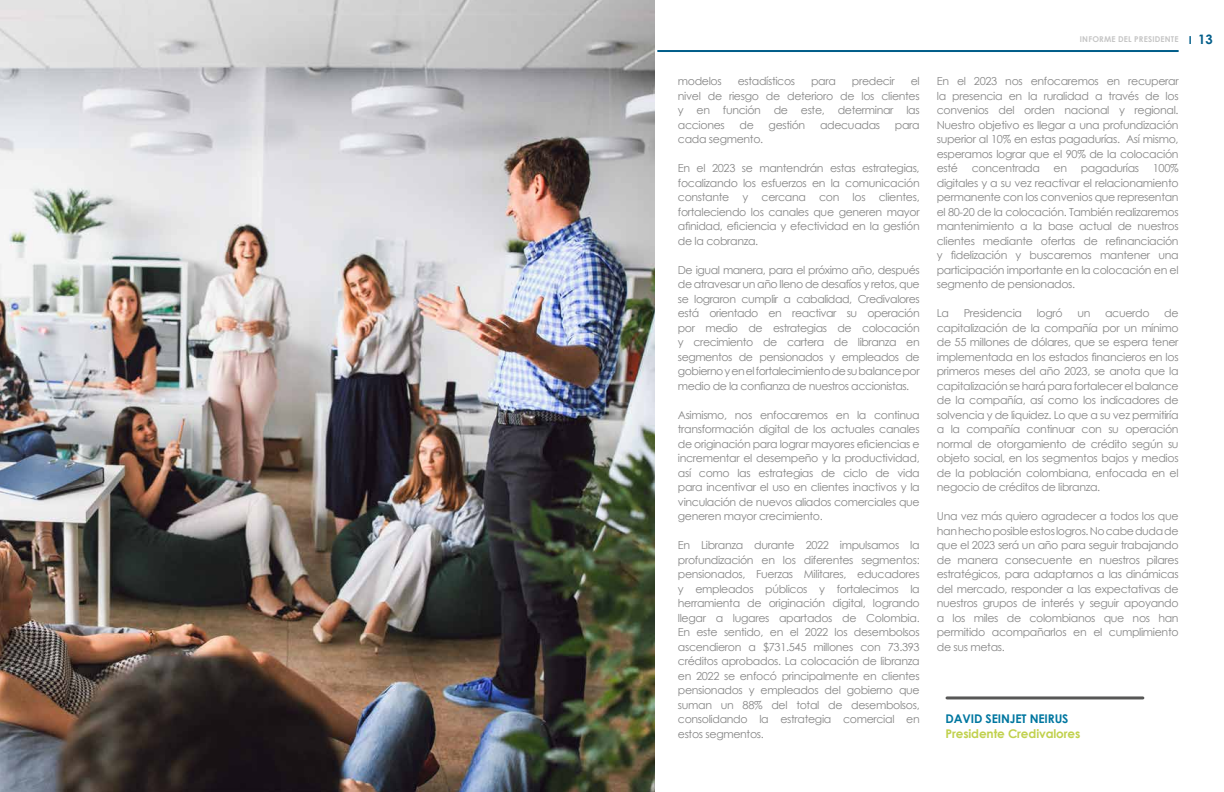
<style>
.page{position:relative;width:1224px;height:792px;background:#fff}
.page>*{position:absolute;margin:0;border:0;box-sizing:border-box;transform-origin:0 0}
.t1{font:700 12px "Century Gothic";letter-spacing:-.01em;color:#c1d14e}
.t2{font:700 12px "Century Gothic";letter-spacing:-.01em;color:#0077a0}
.t3{font:11px/14.5px "Century Gothic";letter-spacing:-.03em;color:#878787;text-align:justify}
.t4{font:700 8px "Century Gothic";letter-spacing:.02em;color:#c6c6c6}
.s1{font-size:11px;color:#005d89}
.s2{font-size:13px;color:#005d89}
</style>
<div class="page">
<hr style="left:657px;top:50px;width:522px;height:2px;background:#005d89">
<img style="left:0;top:0;width:655px;height:792px">
<hr style="left:947px;top:696px;width:196px;height:3px;background:#575756">
<p class="t3" style="left:678px;top:74px;width:45px">modelos</p>
<p class="t3" style="left:738px;top:74px;width:59px">estadísticos</p>
<p class="t3" style="left:811px;top:74px;width:26px">para</p>
<p class="t3" style="left:852px;top:74px;width:44px">predecir</p>
<p class="t3" style="left:678px;top:74px;width:243px;text-indent:233px">el nivel de riesgo de deterioro de los clientes y en función de este, determinar las acciones</p>
<p class="t3" style="left:740px;top:117px;width:16px">de</p>
<p class="t3" style="left:769px;top:117px;width:38px">gestión</p>
<p class="t3" style="left:820px;top:117px;width:62px">adecuadas</p>
<p class="t3" style="left:895px;top:117px;width:26px">para</p>
<p class="t3" style="left:678px;top:132px;width:87px">cada segmento.</p>
<p class="t3" style="left:678px;top:161px;width:243px">En el 2023 se mantendrán estas estrategias, focalizando los esfuerzos en la comunicación constante y cercana con los clientes, fortaleciendo los canales que generen mayor afinidad, eficiencia y efectividad en la gestión de la cobranza.</p>
<p class="t3" style="left:678px;top:262px;width:243px">De igual manera, para el próximo año, después de atravesar un año lleno de desafíos y retos, que se lograron cumplir a cabalidad, Credivalores está orientado en reactivar su operación por medio de estrategias de colocación y crecimiento de cartera de libranza en segmentos de pensionados y empleados de gobierno y en el fortalecimiento de su balance por medio de la confianza de nuestros accionistas.</p>
<p class="t3" style="left:678px;top:407px;width:243px">Asimismo, nos enfocaremos en la continua transformación digital de los actuales canales de originación para lograr mayores eficiencias e incrementar el desempeño y la productividad, así como las estrategias de ciclo de vida para incentivar el uso en clientes inactivos y la vinculación de nuevos aliados comerciales que generen mayor crecimiento.</p>
<p class="t3" style="left:678px;top:538px;width:243px">En Libranza durante 2022 impulsamos la profundización en los diferentes segmentos: pensionados, Fuerzas Militares, educadores y empleados públicos y fortalecimos la herramienta de originación digital, logrando llegar a lugares apartados de Colombia.<br>En este sentido, en el 2022 los desembolsos ascendieron a $731.545 millones con 73.393 créditos aprobados. La colocación de libranza en 2022 se enfocó principalmente en clientes pensionados y empleados del gobierno que suman un 88% del total de desembolsos, consolidando la estrategia comercial en estos segmentos.</p>
<p class="t4" style="left:1080px;top:33px;width:134px">INFORME DEL PRESIDENTE <span class="s1">I</span> <span class="s2">13</span></p>
<p class="t3" style="left:937px;top:74px;width:243px">En el 2023 nos enfocaremos en recuperar la presencia en la ruralidad a través de los convenios del orden nacional y regional.<br>Nuestro objetivo es llegar a una profundización superior al 10% en estas pagadurías. Así mismo, esperamos lograr que el 90% de la colocación esté concentrada en pagadurías 100% digitales y a su vez reactivar el relacionamiento permanente con los convenios que representan el 80-20 de la colocación. También realizaremos mantenimiento a la base actual de nuestros clientes mediante ofertas de refinanciación y fidelización y buscaremos mantener una participación importante en la colocación en el segmento de pensionados.</p>
<p class="t3" style="left:937px;top:306px;width:14px">La</p>
<p class="t3" style="left:964px;top:306px;width:60px">Presidencia</p>
<p class="t3" style="left:1037px;top:306px;width:28px">logró</p>
<p class="t3" style="left:1077px;top:306px;width:15px">un</p>
<p class="t3" style="left:1105px;top:306px;width:46px">acuerdo</p>
<p class="t3" style="left:937px;top:306px;width:243px;text-indent:228px">de capitalización de la compañía por un mínimo de 55 millones de dólares, que se espera tener implementada en los estados financieros en los primeros meses del año 2023, se anota que la capitalización se hará para fortalecer el balance de la compañía, así como los indicadores de solvencia y de liquidez. Lo que a su vez permitiría a la compañía continuar con su operación normal de otorgamiento de crédito según su objeto social, en los segmentos bajos y medios de la población colombiana, enfocada en el negocio de créditos de libranza.</p>
<p class="t3" style="left:937px;top:509px;width:243px">Una vez más quiero agradecer a todos los que han hecho posible estos logros. No cabe duda de que el 2023 será un año para seguir trabajando de manera consecuente en nuestros pilares estratégicos, para adaptarnos a las dinámicas del mercado, responder a las expectativas de nuestros grupos de interés y seguir apoyando a los miles de colombianos que nos han permitido acompañarlos en el cumplimiento de sus metas.</p>
<p class="t2" style="left:945px;top:710px;width:124px">DAVID SEINJET NEIRUS</p>
<p class="t1" style="left:945px;top:724px;width:136px">Presidente Credivalores</p>
</div>
